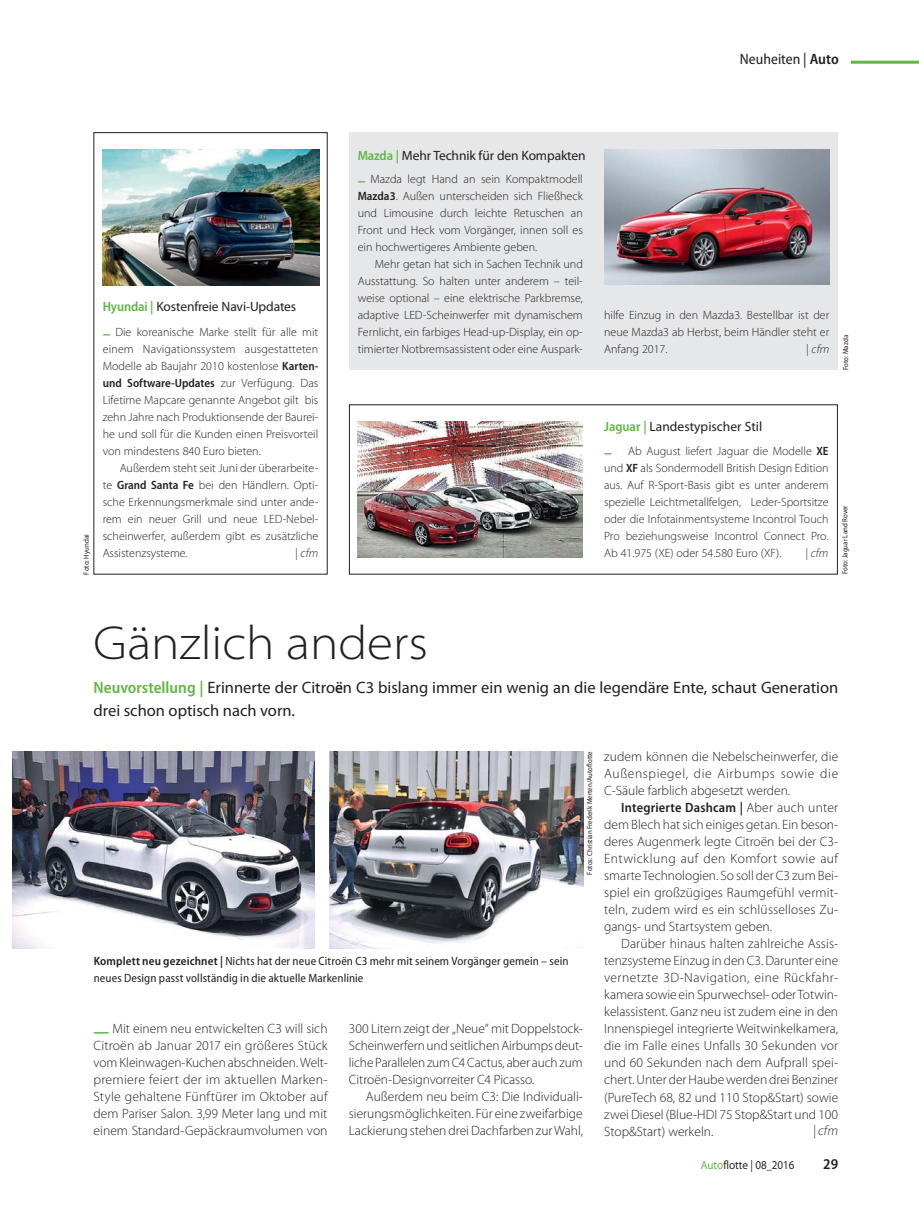
<style>
.page{position:relative;width:919px;height:1212px;background:#fff}
.page>*{position:absolute;margin:0;border:0;box-sizing:border-box;transform-origin:0 0}
.t1{font:300 semi-expanded 48px "Myriad Pro";color:#231f20}
.t2{font:16.5px/22.5px "Myriad Pro";color:#231f20}
.t3{font:semi-condensed 15px "Myriad Pro";color:#231f20}
.t4{font:600 semi-condensed 15px "Myriad Pro";color:#231f20}
.t5{font:300 13.5px/17px "Myriad Pro";color:#231f20;text-align:justify}
.t6{font:13.5px "Myriad Pro";letter-spacing:-.01em;color:#231f20}
.t7{font:italic 300 13.5px "Myriad Pro";color:#231f20}
.t8{font:300 12px/17px "Myriad Pro";color:#231f20;text-align:justify}
.t9{font:semi-condensed 12px/17px "Myriad Pro";letter-spacing:.01em;color:#231f20}
.t10{font:semi-expanded 12px "Myriad Pro";color:#231f20;scale:.85 1}
.t11{font:italic 300 12px "Myriad Pro";letter-spacing:.005em;color:#231f20}
.t12{font:semi-condensed 7.5px "Myriad Pro";color:#231f20}
.s1{font-weight:600;font-stretch:semi-condensed;color:#61b645}
.s2{font-weight:600;font-stretch:semi-condensed}
.s3{font-weight:600}
.s4{color:#61b645}
</style>
<div class="page">
<hr style="left:850px;top:61px;width:68px;height:3px;background:#61b645">
<img style="left:102px;top:149px;width:217px;height:136px">
<div style="left:349px;top:133px;width:488px;height:237px;background:#e6e7e8"></div>
<img style="left:604px;top:149px;width:225px;height:136px">
<img style="left:13px;top:751px;width:302px;height:198px">
<img style="left:329px;top:751px;width:254px;height:198px">
<img style="left:358px;top:421px;width:225px;height:136px">
<p class="t12" style="left:83px;top:574px;width:42px;rotate:-90deg">Foto: Hyundai</p>
<p class="t6" style="left:103px;top:302px;width:195px"><span class="s1">Hyundai |</span> Kostenfreie Navi-Updates</p>
<p class="t8" style="left:103px;top:325px;width:217px;text-indent:13px">Die koreanische Marke stellt für alle mit einem Navigationssystem ausgestatteten Modelle ab Baujahr 2010 kostenlose <span class="s2">Karten&shy;und Software-Updates</span> zur Verfügung. Das Lifetime Mapcare genannte Angebot gilt bis zehn Jahre nach Produktionsende der Baurei&shy;he und soll für die Kunden einen Preisvorteil von mindestens 840 Euro bieten.</p>
<p class="t8" style="left:103px;top:461px;width:217px;text-indent:17px">Außerdem steht seit Juni der überarbeite&shy;te <span class="s2">Grand Santa Fe</span> bei den Händlern. Opti&shy;sche Erkennungsmerkmale sind unter ande&shy;rem ein neuer Grill und neue LED-Nebel&shy;scheinwerfer, außerdem gibt es zusätzliche Assistenzsysteme.</p>
<p class="t11" style="left:295px;top:546px;width:25px">| cfm</p>
<p class="t3" style="left:740px;top:53px;width:100px">Neuheiten | <span class="s3">Auto</span></p>
<p class="t6" style="left:358px;top:150px;width:229px"><span class="s1">Mazda |</span> Mehr Technik für den Kompakten</p>
<p class="t8" style="left:358px;top:172px;width:227px;text-indent:13px">Mazda legt Hand an sein Kompaktmodell <span class="s2">Mazda3</span>. Außen unterscheiden sich Fließheck und Limousine durch leichte Retuschen an Front und Heck vom Vorgänger, innen soll es ein hochwertigeres Ambiente geben.</p>
<p class="t8" style="left:358px;top:257px;width:226px;text-indent:17px">Mehr getan hat sich in Sachen Technik und Ausstattung. So halten unter anderem – teil&shy;weise optional – eine elektrische Parkbremse, adaptive LED-Scheinwerfer mit dynamischem Fernlicht, ein farbiges Head-up-Display, ein op&shy;timierter Notbremsassistent oder eine Auspark-</p>
<p class="t8" style="left:604px;top:308px;width:226px">hilfe Einzug in den Mazda3. Bestellbar ist der neue Mazda3 ab Herbst, beim Händler steht er Anfang 2017.</p>
<p class="t11" style="left:806px;top:342px;width:25px">| cfm</p>
<p class="t12" style="left:842px;top:370px;width:36px;rotate:-90deg">Foto: Mazda</p>
<p class="t6" style="left:604px;top:422px;width:159px"><span class="s1">Jaguar |</span> Landestypischer Stil</p>
<p class="t8" style="left:604px;top:444px;width:226px;text-indent:24px">Ab August liefert Jaguar die Modelle <span class="s2">XE </span>und <span class="s2">XF</span> als Sondermodell British Design Edition aus. Auf R-Sport-Basis gibt es unter anderem spezielle Leichtmetallfelgen, Leder-Sportsitze oder die Infotainmentsysteme Incontrol Touch Pro beziehungsweise Incontrol Connect Pro.<br>Ab 41.975 (XE) oder 54.580 Euro (XF).</p>
<p class="t11" style="left:805px;top:546px;width:25px">| cfm</p>
<p class="t12" style="left:842px;top:574px;width:70px;rotate:-90deg">Foto: Jaguar Land Rover</p>
<h1 class="t1" style="left:94px;top:614px;width:336px">Gänzlich anders</h1>
<p class="t2" style="left:94px;top:678px;width:746px"><span class="s1">Neuvorstellung |</span> Erinnerte der Citro<span class="s2">ë</span>n C3 bislang immer ein wenig an die legendäre Ente, schaut Generation drei schon optisch nach vorn.</p>
<p class="t5" style="left:604px;top:750px;width:235px">zudem können die Nebelscheinwerfer, die Außenspiegel, die Airbumps sowie die C-Säule farblich abgesetzt werden.</p>
<p class="t5" style="left:604px;top:801px;width:235px;text-indent:17px"><span class="s2">Integrierte Dashcam |</span> Aber auch unter dem Blech hat sich einiges getan. Ein beson&shy;deres Augenmerk legte Citroën bei der C3- Entwicklung auf den Komfort sowie auf smarte Technologien. So soll der C3 zum Bei&shy;spiel ein großzügiges Raumgefühl vermit&shy;teln, zudem wird es ein schlüsselloses Zu&shy;gangs- und Startsystem geben.</p>
<p class="t5" style="left:604px;top:937px;width:235px;text-indent:17px">Darüber hinaus halten zahlreiche Assis&shy;tenzsysteme Einzug in den C3. Darunter eine vernetzte 3D-Navigation, eine Rückfahr&shy;kamera sowie ein Spurwechsel- oder Totwin&shy;kelassistent. Ganz neu ist zudem eine in den Innenspiegel integrierte Weitwinkelkamera, die im Falle eines Unfalls 30 Sekunden vor und 60 Sekunden nach dem Aufprall spei&shy;chert. Unter der Haube werden drei Benziner (PureTech 68, 82 und 110 Stop&amp;Start) sowie zwei Diesel (Blue-HDI 75 Stop&amp;Start und 100<br>Stop&amp;Start) werkeln.</p>
<p class="t12" style="left:586px;top:874px;width:125px;rotate:-90deg">Fotos: Christian Frederik Merten/Autoflotte</p>
<p class="t9" style="left:94px;top:954px;width:476px"><span class="s3">Komplett neu gezeichnet |</span> Nichts hat der neue Citroën C3 mehr mit seinem Vorgänger gemein – sein neues Design passt vollständig in die aktuelle Markenlinie</p>
<p class="t5" style="left:94px;top:1022px;width:235px;text-indent:19px">Mit einem neu entwickelten C3 will sich Citroën ab Januar 2017 ein größeres Stück vom Kleinwagen-Kuchen abschneiden. Welt&shy;premiere feiert der im aktuellen Marken-Style gehaltene Fünftürer im Oktober auf dem Pariser Salon. 3,99 Meter lang und mit einem Standard-Gepäckraumvolumen von</p>
<p class="t5" style="left:349px;top:1022px;width:235px">300 Litern zeigt der „Neue“ mit Doppelstock-Scheinwerfern und seitlichen Airbumps deut&shy;liche Parallelen zum C4 Cactus, aber auch zum Citroën-Designvorreiter C4 Picasso.</p>
<p class="t5" style="left:349px;top:1090px;width:236px;text-indent:17px">Außerdem neu beim C3: Die Individuali&shy;sierungsmöglichkeiten. Für eine zweifarbige Lackierung stehen drei Dachfarben zur Wahl,</p>
<p class="t7" style="left:813px;top:1123px;width:27px">| cfm</p>
<p class="t10" style="left:700px;top:1158px;width:112px"><span class="s4">Auto</span>flotte | 08_2016</p>
<p class="t4" style="left:823px;top:1159px;width:16px">29</p>
</div>
